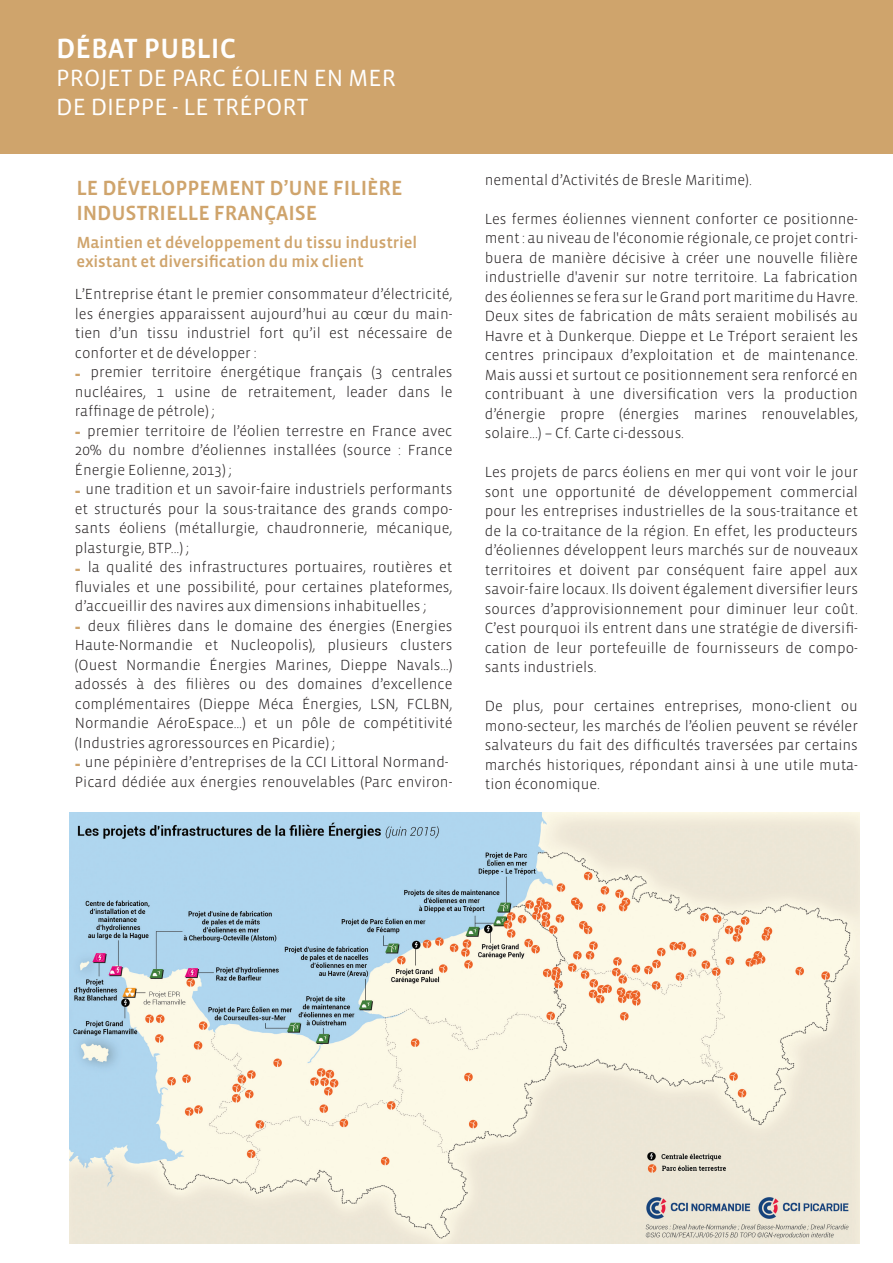
<style>
.page{position:relative;width:893px;height:1263px;background:#fff}
.page>*{position:absolute;margin:0;border:0;box-sizing:border-box;transform-origin:0 0}
.t1{font:500 28.5px "Vista Sans OT";color:#fff}
.t2{font:24px/28.5px "Vista Sans OT";color:#fff}
.t3{font:500 21px/25.5px "Vista Sans OT";letter-spacing:-.005em;color:#cfa46c}
.t4{font:500 16.5px/19.5px "Vista Sans OT";letter-spacing:-.005em;color:#cfa46c}
.t5{font:300 15px/19.5px "Vista Sans OT";color:#231f20;text-align:justify}
.s1{font-weight:500;font-size:24px;color:#cfa46c}
</style>
<div class="page">
<img style="left:70px;top:812px;width:789px;height:432px">
<div style="left:0;top:0;width:893px;height:153px;background:#cfa46c"></div>
<h1 class="t1" style="left:56px;top:34px;width:181px">DÉBAT PUBLIC</h1>
<h2 class="t2" style="left:56px;top:65px;width:341px">PROJET DE PARC ÉOLIEN EN MER<br>DE DIEPPE - LE TRÉPORT</h2>
<h3 class="t3" style="left:76px;top:175px;width:328px">LE DÉVELOPPEMENT D’UNE FILIÈRE<br>INDUSTRIELLE FRANÇAISE</h3>
<p class="t4" style="left:76px;top:233px;width:343px">Maintien et développement du tissu industriel existant et diversification du mix client</p>
<p class="t5" style="left:75px;top:285px;width:379px">L’Entreprise étant le premier consommateur d’électricité, les énergies apparaissent aujourd’hui au cœur du main&shy;tien d’un tissu industriel fort qu’il est nécessaire de conforter et de développer :</p>
<p class="t5" style="left:75px;top:363px;width:379px"><span class="s1">-</span> premier territoire énergétique français (3 centrales nucléaires, 1 usine de retraitement, leader dans le raffinage de pétrole) ;</p>
<p class="t5" style="left:75px;top:421px;width:379px"><span class="s1">-</span> premier territoire de l’éolien terrestre en France avec 20% du nombre d’éoliennes installées (source : France Énergie Eolienne, 2013) ;</p>
<p class="t5" style="left:75px;top:480px;width:379px"><span class="s1">-</span> une tradition et un savoir-faire industriels performants et structurés pour la sous-traitance des grands compo&shy;sants éoliens (métallurgie, chaudronnerie, mécanique, plasturgie, BTP...) ;</p>
<p class="t5" style="left:75px;top:558px;width:379px"><span class="s1">-</span> la qualité des infrastructures portuaires, routières et fluviales et une possibilité, pour certaines plateformes, d’accueillir des navires aux dimensions inhabituelles ;</p>
<p class="t5" style="left:75px;top:616px;width:379px"><span class="s1">-</span> deux filières dans le domaine des énergies (Energies Haute-Normandie et Nucleopolis), plusieurs clusters (Ouest Normandie Énergies Marines, Dieppe Navals…) adossés à des filières ou des domaines d’excellence complémentaires (Dieppe Méca Énergies, LSN, FCLBN, Normandie AéroEspace…) et un pôle de compétitivité (Industries agroressources en Picardie) ;</p>
<p class="t5" style="left:75px;top:753px;width:379px"><span class="s1">-</span> une pépinière d’entreprises de la CCI Littoral Normand-<br>Picard dédiée aux énergies renouvelables (Parc environ-</p>
<p class="t5" style="left:485px;top:170px;width:269px">nemental d’Activités de Bresle Maritime).</p>
<p class="t5" style="left:485px;top:209px;width:375px">Les fermes éoliennes viennent conforter ce positionne&shy;ment : au niveau de l'économie régionale, ce projet contri&shy;buera de manière décisive à créer une nouvelle filière industrielle d'avenir sur notre territoire. La fabrication des éoliennes se fera sur le Grand port maritime du Havre.<br>Deux sites de fabrication de mâts seraient mobilisés au Havre et à Dunkerque. Dieppe et Le Tréport seraient les centres principaux d’exploitation et de maintenance.<br>Mais aussi et surtout ce positionnement sera renforcé en contribuant à une diversification vers la production d’énergie propre (énergies marines renouvelables, solaire...) – Cf. Carte ci-dessous.</p>
<p class="t5" style="left:485px;top:463px;width:375px">Les projets de parcs éoliens en mer qui vont voir le jour sont une opportunité de développement commercial pour les entreprises industrielles de la sous-traitance et de la co-traitance de la région. En effet, les producteurs d’éoliennes développent leurs marchés sur de nouveaux territoires et doivent par conséquent faire appel aux savoir-faire locaux. Ils doivent également diversifier leurs sources d’approvisionnement pour diminuer leur coût.<br>C’est pourquoi ils entrent dans une stratégie de diversifi&shy;cation de leur portefeuille de fournisseurs de compo&shy;sants industriels.</p>
<p class="t5" style="left:485px;top:697px;width:375px">De plus, pour certaines entreprises, mono-client ou mono-secteur, les marchés de l’éolien peuvent se révéler salvateurs du fait des difficultés traversées par certains marchés historiques, répondant ainsi à une utile muta&shy;tion économique.</p>
</div>
